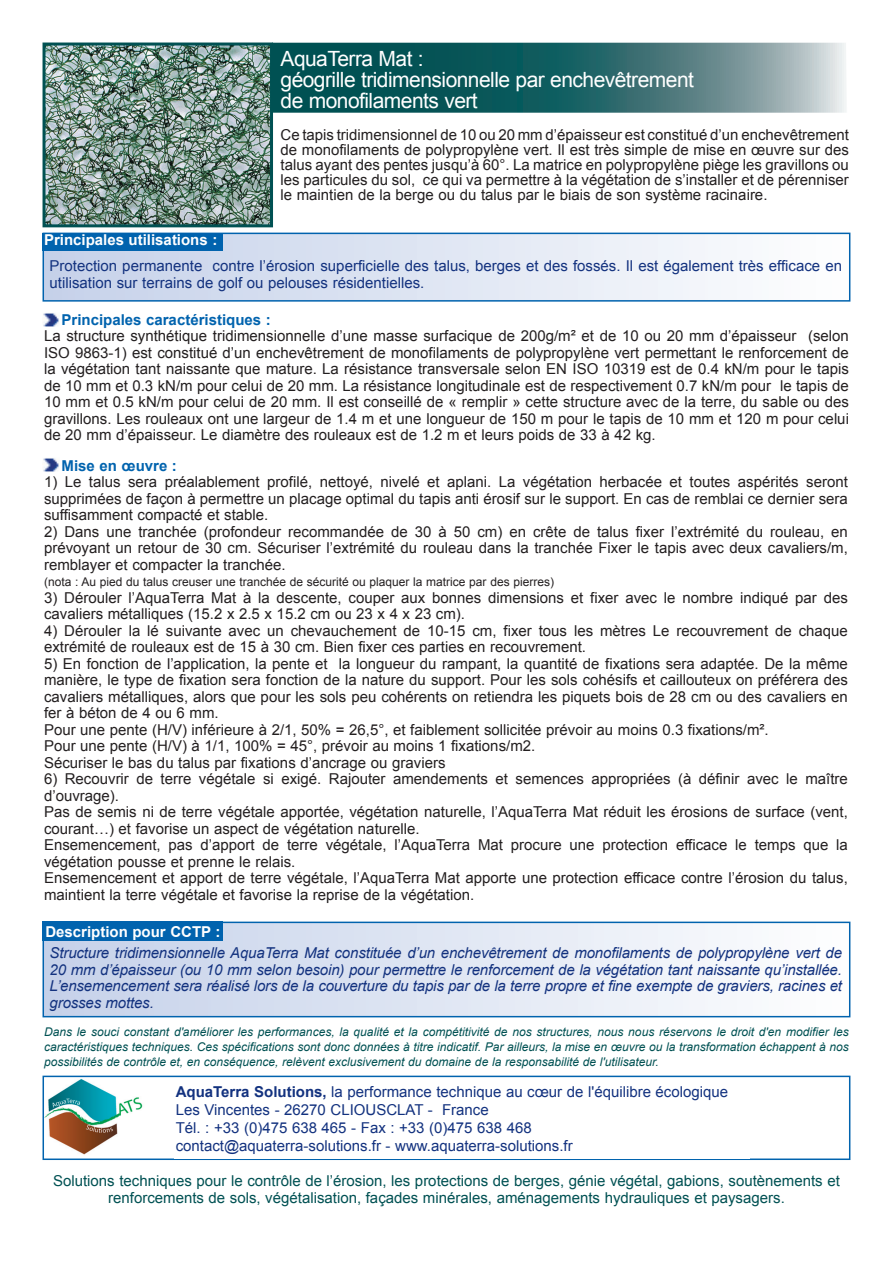
<style>
.page{position:relative;width:893px;height:1263px;background:#fff}
.page>*{position:absolute;margin:0;border:0;box-sizing:border-box;transform-origin:0 0}
.t1{font:21px/21px "Arial";letter-spacing:-.025em;color:#fff}
.t2{font:15px/16.5px "Arial";color:#231f20;text-align:justify}
.t3{font:15px/18px "Arial";color:#13327f}
.t4{font:italic 15px/16.5px "Arial";letter-spacing:-.01em;color:#13327f;text-align:justify}
.t5{font:15px/16.5px "Arial";color:#005153;text-align:center}
.t6{font:700 15px "Arial";color:#fff}
.t7{font:700 15px "Arial";color:#0163ae}
.t8{font:italic 12px/15px "Arial";color:#005153;text-align:justify}
.t9{font:12px "Arial";color:#231f20}
.s1{font-weight:700}
</style>
<div class="page">
<svg style="left:273px;top:43px;width:573px;height:70px;background:#387275"></svg>
<div style="left:43px;top:233px;width:807px;height:68px;background:linear-gradient(to right,#c5d1e9,#fdfefe)"></div>
<div style="left:43px;top:233px;width:807px;height:69px;border:2px solid #0163ae"></div>
<div style="left:43px;top:233px;width:180px;height:18px;background:#0163ae"></div>
<img style="left:43px;top:313px;width:16px;height:14px">
<img style="left:46px;top:1079px;width:97px;height:76px">
<div style="left:43px;top:1076px;width:807px;height:84px;border:2px solid #0163ae"></div>
<div style="left:174px;top:1080px;width:576px;height:78px;background:#fff"></div>
<div style="left:43px;top:922px;width:807px;height:95px;background:linear-gradient(to right,#c1cee8,#fff)"></div>
<div style="left:43px;top:921px;width:807px;height:96px;border:2px solid #0163ae"></div>
<div style="left:43px;top:921px;width:180px;height:19px;background:#0163ae"></div>
<img style="left:43px;top:458px;width:16px;height:14px">
<img style="left:47px;top:47px;width:222px;height:176px">
<div style="left:43px;top:43px;width:230px;height:184px;border:3px solid #005153"></div>
<h1 class="t1" style="left:281px;top:49px;width:415px">AquaTerra Mat :<br>géogrille tridimensionnelle par enchevêtrement de monofilaments vert</h1>
<p class="t2" style="left:281px;top:128px;width:570px;line-height:15px">Ce tapis tridimensionnel de 10 ou 20 mm d’épaisseur est constitué d’un enchevêtrement de monofilaments de polypropylène vert. Il est très simple de mise en œuvre sur des talus ayant des pentes jusqu’à 60°. La matrice en polypropylène piège les gravillons ou les particules du sol, ce qui va permettre à la végétation de s’installer et de pérenniser le maintien de la berge ou du talus par le biais de son système racinaire.</p>
<p class="t6" style="left:44px;top:230px;width:175px">Principales utilisations :</p>
<p class="t3" style="left:50px;top:258px;width:794px;line-height:16.5px">Protection permanente contre l’érosion superficielle des talus, berges et des fossés. Il est également très efficace en utilisation sur terrains de golf ou pelouses résidentielles.</p>
<p class="t7" style="left:61px;top:310px;width:211px">Principales caractéristiques :</p>
<p class="t2" style="left:44px;top:328px;width:806px">La structure synthétique tridimensionnelle d’une masse surfacique de 200g/m² et de 10 ou 20 mm d’épaisseur (selon ISO 9863-1) est constitué d’un enchevêtrement de monofilaments de polypropylène vert permettant le renforcement de la végétation tant naissante que mature. La résistance transversale selon EN ISO 10319 est de 0.4 kN/m pour le tapis de 10 mm et 0.3 kN/m pour celui de 20 mm. La résistance longitudinale est de respectivement 0.7 kN/m pour le tapis de 10 mm et 0.5 kN/m pour celui de 20 mm. Il est conseillé de « remplir » cette structure avec de la terre, du sable ou des gravillons. Les rouleaux ont une largeur de 1.4 m et une longueur de 150 m pour le tapis de 10 mm et 120 m pour celui de 20 mm d’épaisseur. Le diamètre des rouleaux est de 1.2 m et leurs poids de 33 à 42 kg.</p>
<p class="t7" style="left:62px;top:456px;width:117px">Mise en œuvre :</p>
<p class="t2" style="left:44px;top:474px;width:805px">1) Le talus sera préalablement profilé, nettoyé, nivelé et aplani. La végétation herbacée et toutes aspérités seront supprimées de façon à permettre un placage optimal du tapis anti érosif sur le support. En cas de remblai ce dernier sera suffisamment compacté et stable.</p>
<p class="t2" style="left:44px;top:523px;width:805px">2) Dans une tranchée (profondeur recommandée de 30 à 50 cm) en crête de talus fixer l’extrémité du rouleau, en prévoyant un retour de 30 cm. Sécuriser l’extrémité du rouleau dans la tranchée Fixer le tapis avec deux cavaliers/m, remblayer et compacter la tranchée.</p>
<p class="t9" style="left:44px;top:574px;width:511px">(nota : Au pied du talus creuser une tranchée de sécurité ou plaquer la matrice par des pierres)</p>
<p class="t2" style="left:44px;top:589px;width:805px">3) Dérouler l’AquaTerra Mat à la descente, couper aux bonnes dimensions et fixer avec le nombre indiqué par des cavaliers métalliques (15.2 x 2.5 x 15.2 cm ou 23 x 4 x 23 cm).</p>
<p class="t2" style="left:44px;top:622px;width:805px">4) Dérouler la lé suivante avec un chevauchement de 10-15 cm, fixer tous les mètres Le recouvrement de chaque extrémité de rouleaux est de 15 à 30 cm. Bien fixer ces parties en recouvrement.</p>
<p class="t2" style="left:44px;top:655px;width:805px;text-align:left">5) En fonction de l’application, la pente et la longueur du rampant, la quantité de fixations sera adaptée. De la même manière, le type de fixation sera fonction de la nature du support. Pour les sols cohésifs et caillouteux on préférera des cavaliers métalliques, alors que pour les sols peu cohérents on retiendra les piquets bois de 28 cm ou des cavaliers en fer à béton de 4 ou 6 mm.<br>Pour une pente (H/V) inférieure à 2/1, 50% = 26,5°, et faiblement sollicitée prévoir au moins 0.3 fixations/m².<br>Pour une pente (H/V) à 1/1, 100% = 45°, prévoir au moins 1 fixations/m2.<br>Sécuriser le bas du talus par fixations d’ancrage ou graviers</p>
<p class="t2" style="left:44px;top:771px;width:805px;text-align:left">6) Recouvrir de terre végétale si exigé. Rajouter amendements et semences appropriées (à définir avec le maître d’ouvrage).<br>Pas de semis ni de terre végétale apportée, végétation naturelle, l’AquaTerra Mat réduit les érosions de surface (vent, courant…) et favorise un aspect de végétation naturelle.<br>Ensemencement, pas d’apport de terre végétale, l’AquaTerra Mat procure une protection efficace le temps que la végétation pousse et prenne le relais.<br>Ensemencement et apport de terre végétale, l’AquaTerra Mat apporte une protection efficace contre l’érosion du talus, maintient la terre végétale et favorise la reprise de la végétation.</p>
<p class="t6" style="left:45px;top:922px;width:177px">Description pour CCTP :</p>
<p class="t4" style="left:50px;top:945px;width:794px">Structure tridimensionnelle AquaTerra Mat constituée d’un enchevêtrement de monofilaments de polypropylène vert de 20 mm d’épaisseur (ou 10 mm selon besoin) pour permettre le renforcement de la végétation tant naissante qu’installée.<br>L’ensemencement sera réalisé lors de la couverture du tapis par de la terre propre et fine exempte de graviers, racines et grosses mottes.</p>
<p class="t8" style="left:44px;top:1024px;width:806px">Dans le souci constant d'améliorer les performances, la qualité et la compétitivité de nos structures, nous nous réservons le droit d'en modifier les caractéristiques techniques. Ces spécifications sont donc données à titre indicatif. Par ailleurs, la mise en œuvre ou la transformation échappent à nos possibilités de contrôle et, en conséquence, relèvent exclusivement du domaine de la responsabilité de l'utilisateur.</p>
<p class="t3" style="left:176px;top:1083px;width:554px"><span class="s1">AquaTerra Solutions,</span> la performance technique au cœur de l'équilibre écologique Les Vincentes - 26270 CLIOUSCLAT - France<br>Tél. : +33 (0)475 638 465 - Fax : +33 (0)475 638 468 contact@aquaterra-solutions.fr - www.aquaterra-solutions.fr</p>
<p class="t5" style="left:53px;top:1173px;width:788px">Solutions techniques pour le contrôle de l’érosion, les protections de berges, génie végétal, gabions, soutènements et renforcements de sols, végétalisation, façades minérales, aménagements hydrauliques et paysagers.</p>
</div>
